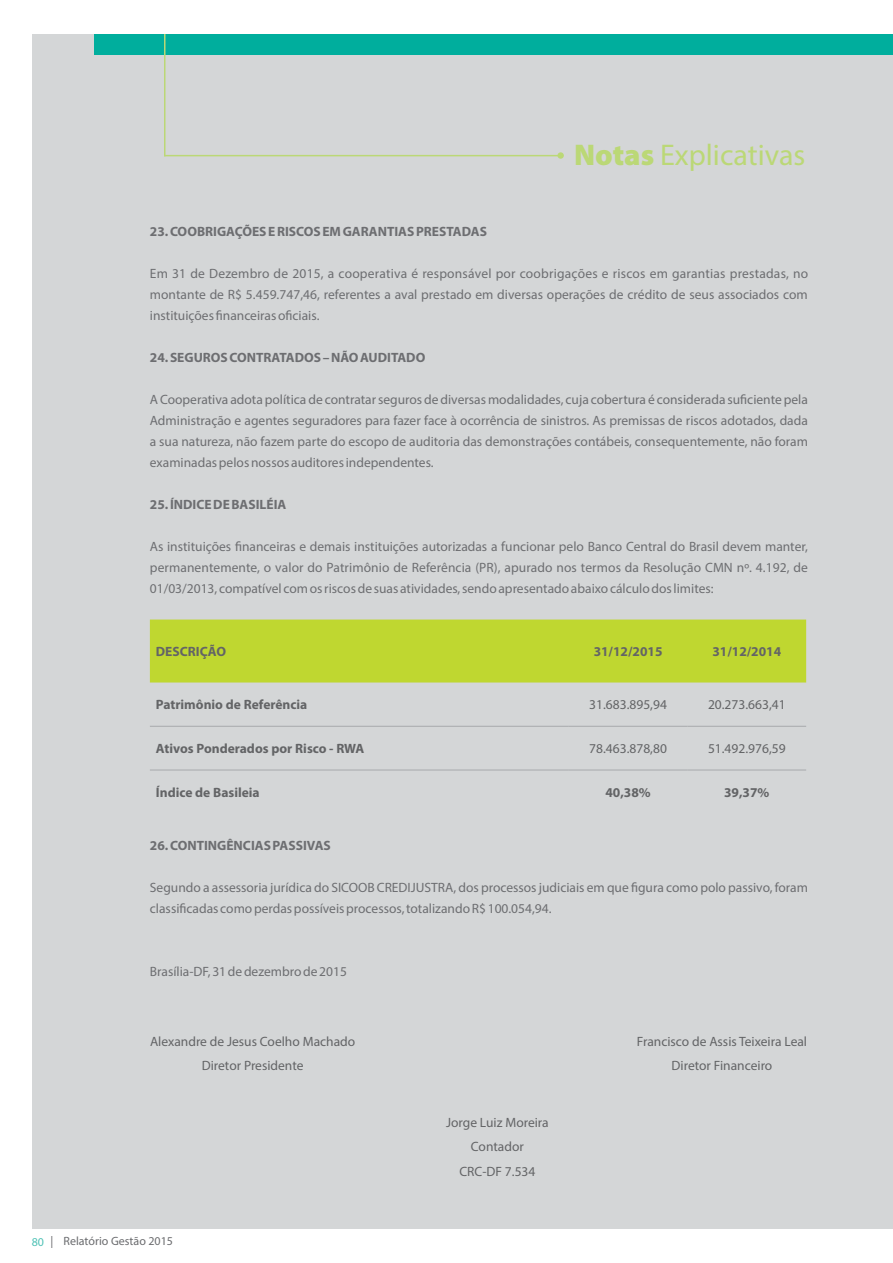
<style>
.page{position:relative;width:893px;height:1263px;background:#fff}
.page>*{position:absolute;margin:0;border:0;box-sizing:border-box;transform-origin:0 0}
.t1{font:30px "Myriad Pro";color:#bbd876}
.t2{font:13.5px/21px "Myriad Pro";color:#6d6e71;text-align:justify}
.t3{font:13.5px/24.3px "Myriad Pro";color:#636466;text-align:center}
.t4{font:700 13.5px "Myriad Pro";color:#6d6e71}
.t5{font:700 13.5px "Myriad Pro";color:#636466}
.t6{font:12px "Myriad Pro";color:#6b6c6f}
.t7{font:12px "Myriad Pro";color:#4ec1b5}
.s1{font-weight:900}
</style>
<div class="page">
<div style="left:33px;top:34px;width:860px;height:1195px;background:#d4d6d7"></div>
<div style="left:94px;top:34px;width:799px;height:20px;background:#00ae9d"></div>
<div style="left:150px;top:619px;width:656px;height:63px;background:#bfd730"></div>
<hr style="left:150px;top:726px;width:419px;height:1px;background:#a7a9ac">
<hr style="left:150px;top:770px;width:419px;height:1px;background:#a7a9ac">
<hr style="left:569px;top:726px;width:118px;height:1px;background:#a7a9ac">
<hr style="left:569px;top:770px;width:118px;height:1px;background:#a7a9ac">
<hr style="left:687px;top:726px;width:119px;height:1px;background:#a7a9ac">
<hr style="left:687px;top:770px;width:119px;height:1px;background:#a7a9ac">
<hr style="left:164px;top:155px;width:397px;height:1px;background:#bbd876">
<div style="left:557px;top:152px;width:7px;height:7px;background:#bbd876;border-radius:50%"></div>
<hr style="left:164px;top:34px;width:1px;height:122px;background:#bbd876">
<h1 class="t1" style="left:574px;top:136px;width:233px"><span class="s1">Notas</span> Explicativas</h1>
<p class="t4" style="left:150px;top:222px;width:339px">23. COOBRIGAÇÕES E RISCOS EM GARANTIAS PRESTADAS</p>
<p class="t2" style="left:150px;top:262px;width:660px">Em 31 de Dezembro de 2015, a cooperativa é responsável por coobrigações e riscos em garantias prestadas, no montante de R$ 5.459.747,46, referentes a aval prestado em diversas operações de crédito de seus associados com instituições financeiras oficiais.</p>
<p class="t4" style="left:150px;top:348px;width:277px">24. SEGUROS CONTRATADOS – NÃO AUDITADO</p>
<p class="t2" style="left:150px;top:388px;width:660px">A Cooperativa adota política de contratar seguros de diversas modalidades, cuja cobertura é considerada suficiente pela Administração e agentes seguradores para fazer face à ocorrência de sinistros. As premissas de riscos adotados, dada a sua natureza, não fazem parte do escopo de auditoria das demonstrações contábeis, consequentemente, não foram examinadas pelos nossos auditores independentes.</p>
<p class="t4" style="left:150px;top:495px;width:138px">25. ÍNDICE DE BASILÉIA</p>
<p class="t2" style="left:150px;top:535px;width:660px">As instituições financeiras e demais instituições autorizadas a funcionar pelo Banco Central do Brasil devem manter, permanentemente, o valor do Patrimônio de Referência (PR), apurado nos termos da Resolução CMN nº. 4.192, de 01/03/2013, compatível com os riscos de suas atividades, sendo apresentado abaixo cálculo dos limites:</p>
<p class="t5" style="left:156px;top:643px;width:72px">DESCRIÇÃO</p>
<p class="t5" style="left:594px;top:643px;width:70px">31/12/2015</p>
<p class="t5" style="left:712px;top:643px;width:70px">31/12/2014</p>
<p class="t5" style="left:156px;top:696px;width:153px">Patrimônio de Referência</p>
<p class="t3" style="left:589px;top:692px;width:79px">31.683.895,94</p>
<p class="t3" style="left:708px;top:692px;width:79px">20.273.663,41</p>
<p class="t5" style="left:156px;top:740px;width:210px">Ativos Ponderados por Risco - RWA</p>
<p class="t3" style="left:589px;top:736px;width:79px">78.463.878,80</p>
<p class="t3" style="left:708px;top:736px;width:79px">51.492.976,59</p>
<p class="t5" style="left:156px;top:784px;width:105px">Índice de Basileia</p>
<p class="t5" style="left:605px;top:784px;width:47px">40,38%</p>
<p class="t5" style="left:724px;top:784px;width:47px">39,37%</p>
<p class="t4" style="left:150px;top:836px;width:183px">26. CONTINGÊNCIAS PASSIVAS</p>
<p class="t2" style="left:150px;top:876px;width:660px">Segundo a assessoria jurídica do SICOOB CREDIJUSTRA, dos processos judiciais em que figura como polo passivo, foram classificadas como perdas possíveis processos, totalizando R$ 100.054,94.</p>
<p class="t2" style="left:150px;top:960px;width:199px">Brasília-DF, 31 de dezembro de 2015</p>
<p class="t3" style="left:150px;top:1029px;width:207px">Alexandre de Jesus Coelho Machado<br>Diretor Presidente</p>
<p class="t3" style="left:637px;top:1029px;width:172px">Francisco de Assis Teixeira Leal<br>Diretor Financeiro</p>
<p class="t7" style="left:32px;top:1235px;width:14px">80</p>
<p class="t6" style="left:50px;top:1233px;width:124px">| Relatório Gestão 2015</p>
<p class="t3" style="left:446px;top:1110px;width:104px">Jorge Luiz Moreira<br>Contador<br>CRC-DF 7.534</p>
</div>
